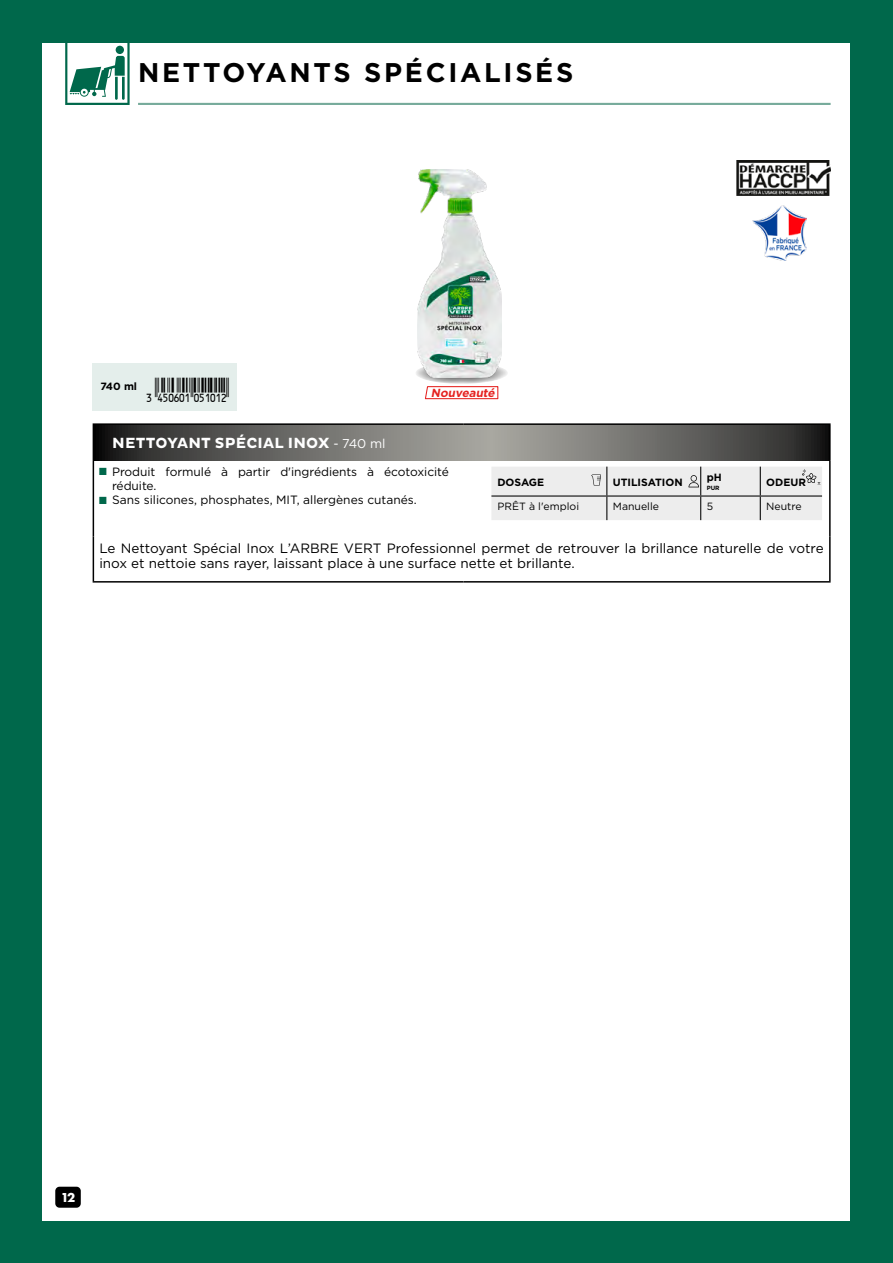
<style>
.page{position:relative;width:893px;height:1263px;background:#00684b}
.page>*{position:absolute;margin:0;border:0;box-sizing:border-box;transform-origin:0 0}
.t1{font:700 27px "Gotham";letter-spacing:.1em;color:#000}
.t2{font:24.75px "Ean T30 G";letter-spacing:-.005em;color:#000}
.t3{font:700 15px "Pluto";letter-spacing:.015em;color:#fff}
.t4{font:13.5px/14.2px "Gotham";color:#000}
.t5{font:700 13.5px "Futura PT";color:#fff}
.t6{font:12px "Gotham";letter-spacing:-.005em;color:#000}
.t7{font:italic 700 11.7px "Gotham";color:#e52321}
.t8{font:700 10.5px "Gotham";color:#000}
.t9{font:10.5px "Gotham";color:#000}
.t10{font:700 6px "Gotham";color:#000}
.s1{font-family:"Gotham";font-weight:400;font-size:12.75px}
</style>
<div class="page">
<div style="left:43px;top:43px;width:807px;height:1178px;background:#fff"></div>
<hr style="left:138px;top:103px;width:693px;height:2px;background:#76ab9b">
<svg style="left:65px;top:43px;width:65px;height:62px"></svg>
<div style="left:55px;top:1187px;width:26px;height:21px;background:#000;border-radius:4px"></div>
<svg style="left:415px;top:362px;width:93px;height:22px"></svg>
<img style="left:417px;top:169px;width:84px;height:208px">
<svg style="left:94px;top:425px;width:735px;height:35px;background:#676763"></svg>
<hr style="left:93px;top:425px;width:1px;height:35px;background:#000">
<hr style="left:93px;top:423px;width:370px;height:2px;background:#000">
<hr style="left:463px;top:423px;width:368px;height:2px;background:#000">
<hr style="left:829px;top:425px;width:2px;height:35px;background:#000">
<hr style="left:93px;top:460px;width:1px;height:77px;background:#000">
<hr style="left:829px;top:460px;width:2px;height:77px;background:#000">
<hr style="left:93px;top:537px;width:1px;height:44px;background:#000">
<hr style="left:93px;top:581px;width:370px;height:2px;background:#000">
<hr style="left:463px;top:581px;width:368px;height:2px;background:#000">
<hr style="left:829px;top:537px;width:2px;height:44px;background:#000">
<div style="left:491px;top:467px;width:331px;height:53px;background:#ededed"></div>
<img style="left:737px;top:160px;width:94px;height:36px">
<img style="left:752px;top:205px;width:55px;height:56px">
<svg style="left:425px;top:386px;width:74px;height:14px"></svg>
<div style="left:93px;top:363px;width:144px;height:48px;background:#e4eeeb"></div>
<h1 class="t1" style="left:138px;top:55px;width:437px">NETTOYANTS SPÉCIALISÉS</h1>
<p class="t8" style="left:100px;top:380px;width:38px">740 ml</p>
<h2 class="t2" style="left:147px;top:377px;width:84px">3:EFKQKB=UZVUVW:</h2>
<p class="t7" style="left:431px;top:385px;width:68px">Nouveauté</p>
<p class="t3" style="left:112px;top:434px;width:275px">NETTOYANT SPÉCIAL INOX <span class="s1">- 740 ml</span></p>
<p class="t6" style="left:99px;top:464px;width:351px"><sup>m</sup> Produit formulé à partir d'ingrédients à écotoxicité</p>
<p class="t6" style="left:112px;top:478px;width:46px">réduite.</p>
<p class="t6" style="left:99px;top:492px;width:319px"><sup>m</sup> Sans silicones, phosphates, MIT, allergènes cutanés.</p>
<p class="t4" style="left:99px;top:541px;width:726px">Le Nettoyant Spécial Inox L’ARBRE VERT Professionnel permet de retrouver la brillance naturelle de votre inox et nettoie sans rayer, laissant place à une surface nette et brillante.</p>
<p class="t8" style="left:497px;top:475px;width:48px">DOSAGE</p>
<p class="t8" style="left:613px;top:475px;width:71px">UTILISATION</p>
<p class="t8" style="left:707px;top:470px;width:17px">pH</p>
<p class="t10" style="left:707px;top:484px;width:14px">PUR</p>
<p class="t8" style="left:766px;top:475px;width:41px">ODEUR</p>
<p class="t9" style="left:497px;top:500px;width:83px">PRÊT à l'emploi</p>
<p class="t9" style="left:613px;top:500px;width:48px">Manuelle</p>
<p class="t9" style="left:707px;top:500px;width:8px">5</p>
<p class="t9" style="left:766px;top:500px;width:37px">Neutre</p>
<p class="t5" style="left:61px;top:1189px;width:16px">12</p>
</div>
